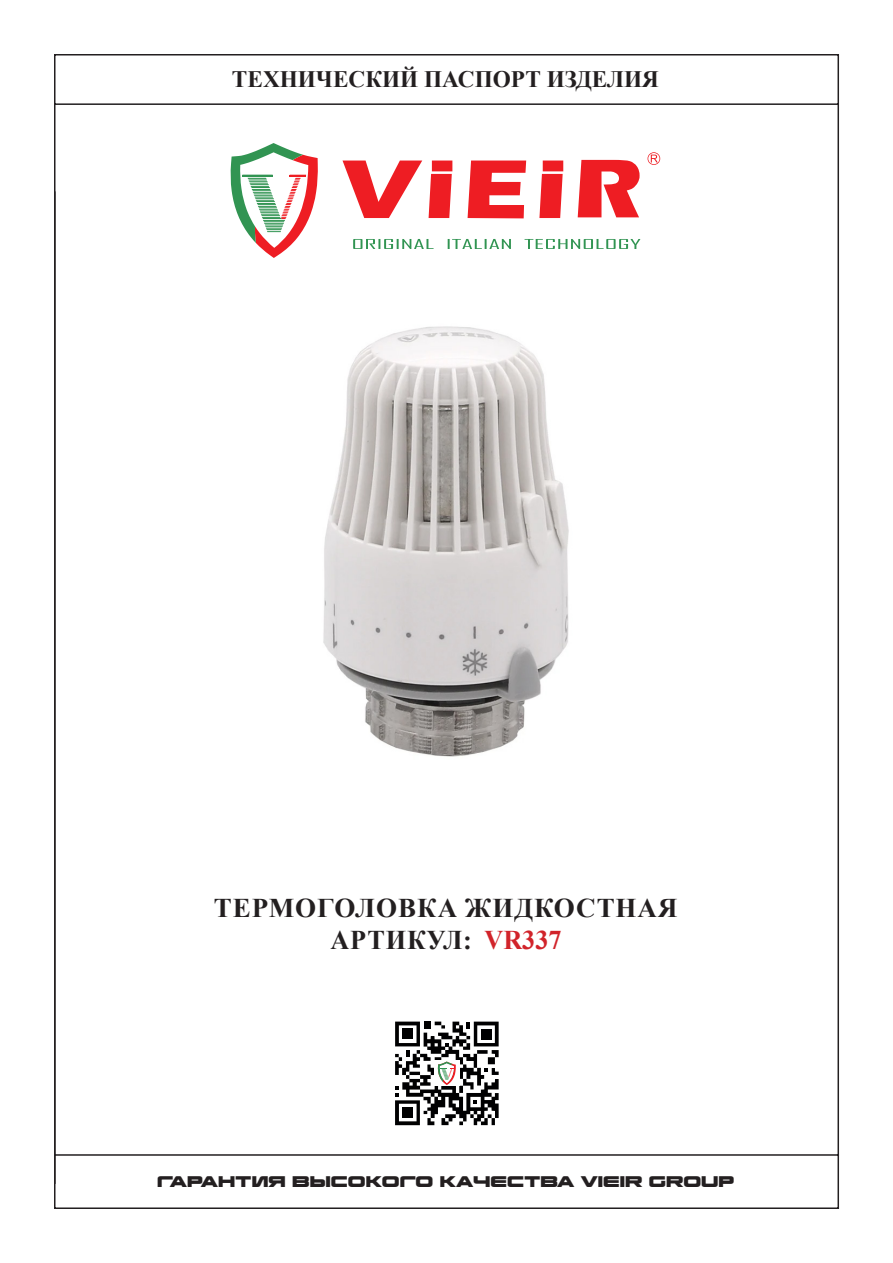
<style>
.page{position:relative;width:893px;height:1263px;background:#fff}
.page>*{position:absolute;margin:0;border:0;box-sizing:border-box;transform-origin:0 0}
.t1{font:700 27px "Times New Roman";letter-spacing:.035em;color:#231f20}
.t2{font:700 27px "Times New Roman";letter-spacing:.01em;color:#231f20}
.t3{font:700 23.55px "Times New Roman";color:#231f20}
.t4{font:800 13.5px "Korataki";color:#231f20}
.s1{color:#d1232a}
</style>
<div class="page">
<svg style="left:342px;top:161px;width:80px;height:57px"></svg>
<svg style="left:468px;top:161px;width:58px;height:57px"></svg>
<svg style="left:539px;top:161px;width:24px;height:57px"></svg>
<svg style="left:429px;top:161px;width:23px;height:57px"></svg>
<svg style="left:578px;top:160px;width:62px;height:57px"></svg>
<svg style="left:647px;top:152px;width:13px;height:13px"></svg>
<svg style="left:353px;top:239px;width:287px;height:10px"></svg>
<svg style="left:230px;top:143px;width:88px;height:115px"></svg>
<hr style="left:837px;top:54px;width:2px;height:1155px;background:#231f20">
<hr style="left:54px;top:54px;width:2px;height:1155px;background:#231f20">
<hr style="left:54px;top:103px;width:784px;height:2px;background:#231f20">
<hr style="left:54px;top:54px;width:784px;height:2px;background:#231f20">
<hr style="left:54px;top:1154px;width:785px;height:2px;background:#231f20">
<hr style="left:54px;top:1207px;width:785px;height:2px;background:#231f20">
<svg style="left:395px;top:1021px;width:104px;height:104px"></svg>
<img style="left:323px;top:326px;width:246px;height:431px">
<h2 class="t3" style="left:232px;top:62px;width:429px">ТЕХНИЧЕСКИЙ ПАСПОРТ ИЗДЕЛИЯ</h2>
<p class="t1" style="left:214px;top:888px;width:465px">ТЕРМОГОЛОВКА ЖИДКОСТНАЯ</p>
<p class="t2" style="left:330px;top:920px;width:233px">АРТИКУЛ: <span class="s1">VR337</span></p>
<p class="t4" style="left:157px;top:1173px;width:579px">ГАРАНТИЯ ВЫСОКОГО КАЧЕСТВА VIEIR GROUP</p>
</div>
